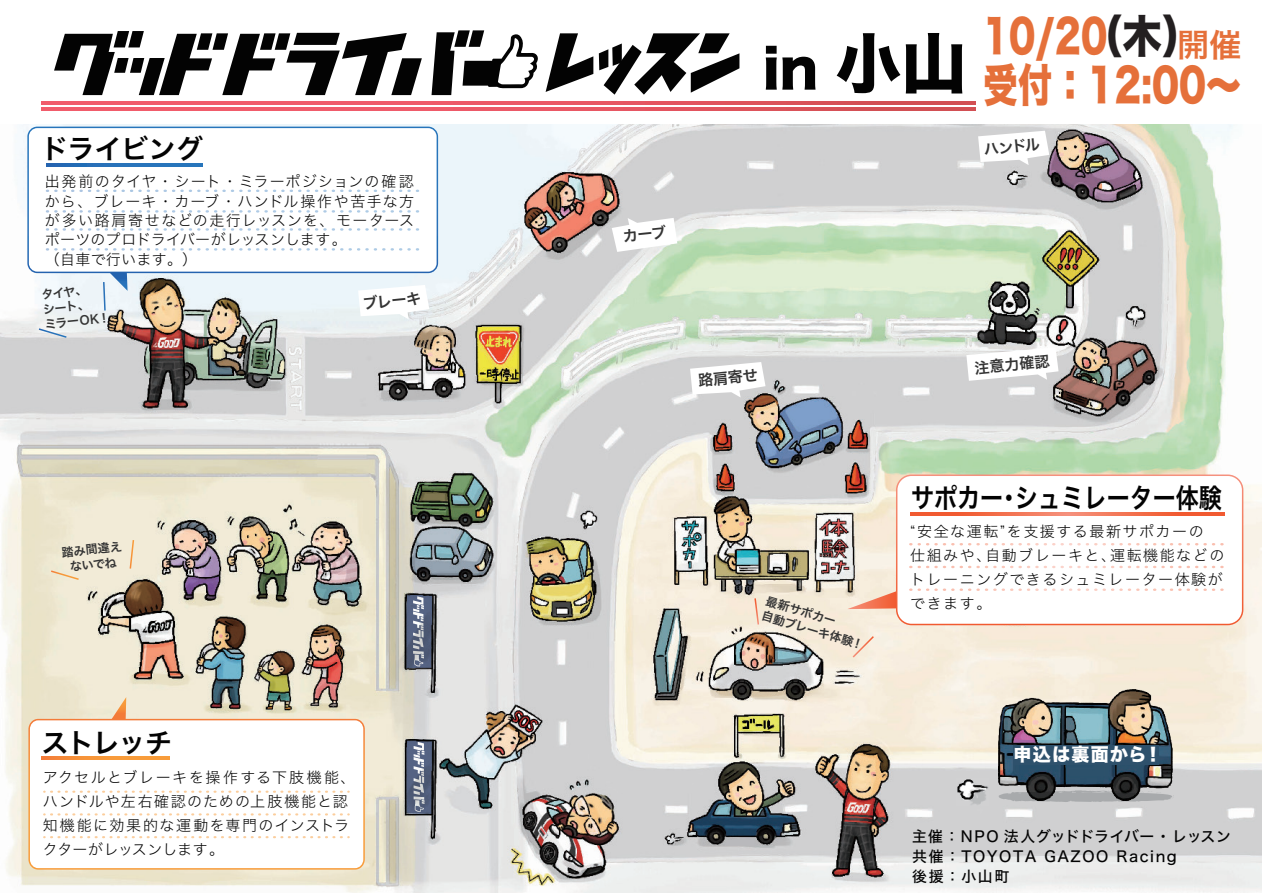
<style>
.page{position:relative;width:1263px;height:893px;background:#fff}
.page>*{position:absolute;margin:0;border:0;box-sizing:border-box;transform-origin:0 0}
.t1{font:52.65px "Hiragino Sans W8";color:#030303}
.t2{font:45.3px "Hiragino Sans W8";color:#e5703a;scale:.77 1}
.t3{font:45px "Hiragino Sans W8";color:#e5703a;scale:.75 1}
.t4{font:27px "Hiragino Sans W6";color:#030303;scale:.85 1}
.t5{font:27px "Hira Kaku Pro W6";letter-spacing:-.03em;color:#030303}
.t6{font:18px "Hira Kaku Std W8";letter-spacing:.075em;color:#fff}
.t7{font:15px/24px "Hiragino Sans W2";letter-spacing:.095em;color:#030303}
.t8{font:15px/19.4px "Hiragino Sans W2";letter-spacing:.055em;color:#030303}
.t9{font:15px "Hiragino Sans W5";letter-spacing:.1em;color:#030303}
.t10{font:15px "Hiragino Sans W5";letter-spacing:.025em;color:#030303}
.t11{font:15px "Hira Kaku Pro N W6";color:#343434}
.t12{font:12px/15px "Hira Kaku Pro N W6";color:#343434}
.s1{font-size:65.4px}
.s2{color:#231f20}
</style>
<div class="page">
<img style="left:0;top:124px;width:1261px;height:769px">
<svg style="left:405px;top:594px;width:28px;height:74px;background:#616a7f"></svg>
<svg style="left:405px;top:739px;width:28px;height:75px;background:#626b80"></svg>
<svg style="left:358px;top:285px;width:71px;height:34px"></svg>
<svg style="left:978px;top:131px;width:71px;height:34px"></svg>
<svg style="left:690px;top:362px;width:75px;height:35px"></svg>
<svg style="left:966px;top:347px;width:92px;height:34px"></svg>
<svg style="left:39px;top:328px;width:28px;height:13px"></svg>
<svg style="left:130px;top:540px;width:9px;height:29px"></svg>
<svg style="left:51px;top:570px;width:28px;height:13px"></svg>
<svg style="left:853px;top:636px;width:22px;height:24px"></svg>
<svg style="left:751px;top:598px;width:8px;height:28px"></svg>
<svg style="left:112px;top:697px;width:14px;height:22px"></svg>
<svg style="left:28px;top:720px;width:335px;height:149px"></svg>
<svg style="left:42px;top:757px;width:128px;height:3px"></svg>
<svg style="left:51px;top:791px;width:298px;height:2px"></svg>
<svg style="left:51px;top:813px;width:298px;height:2px"></svg>
<svg style="left:51px;top:836px;width:298px;height:2px"></svg>
<svg style="left:847px;top:591px;width:49px;height:18px"></svg>
<svg style="left:103px;top:273px;width:25px;height:38px"></svg>
<svg style="left:28px;top:127px;width:409px;height:145px"></svg>
<svg style="left:51px;top:240px;width:365px;height:1px"></svg>
<svg style="left:897px;top:475px;width:346px;height:149px"></svg>
<svg style="left:910px;top:512px;width:315px;height:3px"></svg>
<svg style="left:44px;top:190px;width:379px;height:4px"></svg>
<svg style="left:44px;top:210px;width:379px;height:8px"></svg>
<svg style="left:47px;top:228px;width:376px;height:3px"></svg>
<svg style="left:47px;top:248px;width:376px;height:3px"></svg>
<svg style="left:910px;top:543px;width:315px;height:2px"></svg>
<svg style="left:910px;top:566px;width:315px;height:2px"></svg>
<svg style="left:910px;top:588px;width:315px;height:3px"></svg>
<svg style="left:42px;top:102px;width:934px;height:2px;background:#e65763"></svg>
<svg style="left:42px;top:107px;width:934px;height:3px;background:#e65763"></svg>
<img style="left:999px;top:690px;width:174px;height:100px">
<svg style="left:998px;top:790px;width:176px;height:12px;background:#919294"></svg>
<div style="left:1013px;top:745px;width:145px;height:19px;background:#2e516c"></div>
<img style="left:956px;top:778px;width:32px;height:28px">
<svg style="left:54px;top:31px;width:368px;height:64px"></svg>
<svg style="left:546px;top:33px;width:47px;height:59px"></svg>
<svg style="left:599px;top:33px;width:140px;height:62px"></svg>
<svg style="left:431px;top:30px;width:107px;height:65px"></svg>
<svg style="left:612px;top:218px;width:65px;height:34px"></svg>
<h3 class="t5" style="left:42px;top:124px;width:163px">ドライビング</h3>
<p class="t8" style="left:45px;top:171px;width:371px">出発前のタイヤ・シート・ミラーポジションの確認から、ブレーキ・カーブ・ハンドル操作や苦手な方が多い路肩寄せなどの走行レッスンを、モータースポーツのプロドライバーがレッスンします。<br>（自車で行います。）</p>
<p class="t12" style="left:41px;top:286px;width:67px;rotate:-6deg">タイヤ、<br>シート、<br>ミラーOK！</p>
<p class="t11" style="left:361px;top:290px;width:60px;rotate:-6deg">ブレーキ</p>
<p class="t12" style="left:61px;top:544px;width:62px;text-align:center;rotate:-6deg">踏み間違えないでね</p>
<h3 class="t5" style="left:42px;top:719px;width:132px">ストレッチ</h3>
<p class="t7" style="left:43px;top:764px;width:314px">アクセルとブレーキを操作する下肢機能、ハンドルや左右確認のための上肢機能と認知機能に効果的な運動を専門のインストラクターがレッスンします。</p>
<h1 class="t1" style="left:763px;top:39px;width:205px">in <span class="s1">小山</span></h1>
<h3 class="t3" style="left:983px;top:11px;width:346px">10/20<span class="s2">（木）</span><sub>開催</sub></h3>
<h2 class="t2" style="left:983px;top:60px;width:336px">受付：12:00～</h2>
<p class="t11" style="left:982px;top:136px;width:58px;rotate:-6deg">ハンドル</p>
<p class="t11" style="left:697px;top:367px;width:61px;rotate:-6deg">路肩寄せ</p>
<p class="t11" style="left:973px;top:355px;width:77px;rotate:-6deg">注意力確認</p>
<p class="t12" style="left:768px;top:593px;width:74px;rotate:16deg">最新サポカー</p>
<p class="t12" style="left:764px;top:608px;width:107px;rotate:16deg">自動ブレーキ体験！</p>
<h3 class="t4" style="left:911px;top:473px;width:367px">サポカー・シュミレーター体験</h3>
<p class="t7" style="left:910px;top:518px;width:316px">“安全な運転”を支援する最新サポカーの<br>仕組みや、自動ブレーキと、運転機能などのトレーニングできるシュミレーター体験ができます。</p>
<p class="t6" style="left:1013px;top:745px;width:150px">申込は裏面から！</p>
<p class="t10" style="left:912px;top:823px;width:320px">主催：NPO 法人グッドドライバー・レッスン</p>
<p class="t9" style="left:912px;top:863px;width:98px">後援：小山町</p>
<p class="t9" style="left:912px;top:843px;width:266px">共催：TOYOTA GAZOO Racing</p>
</div>
